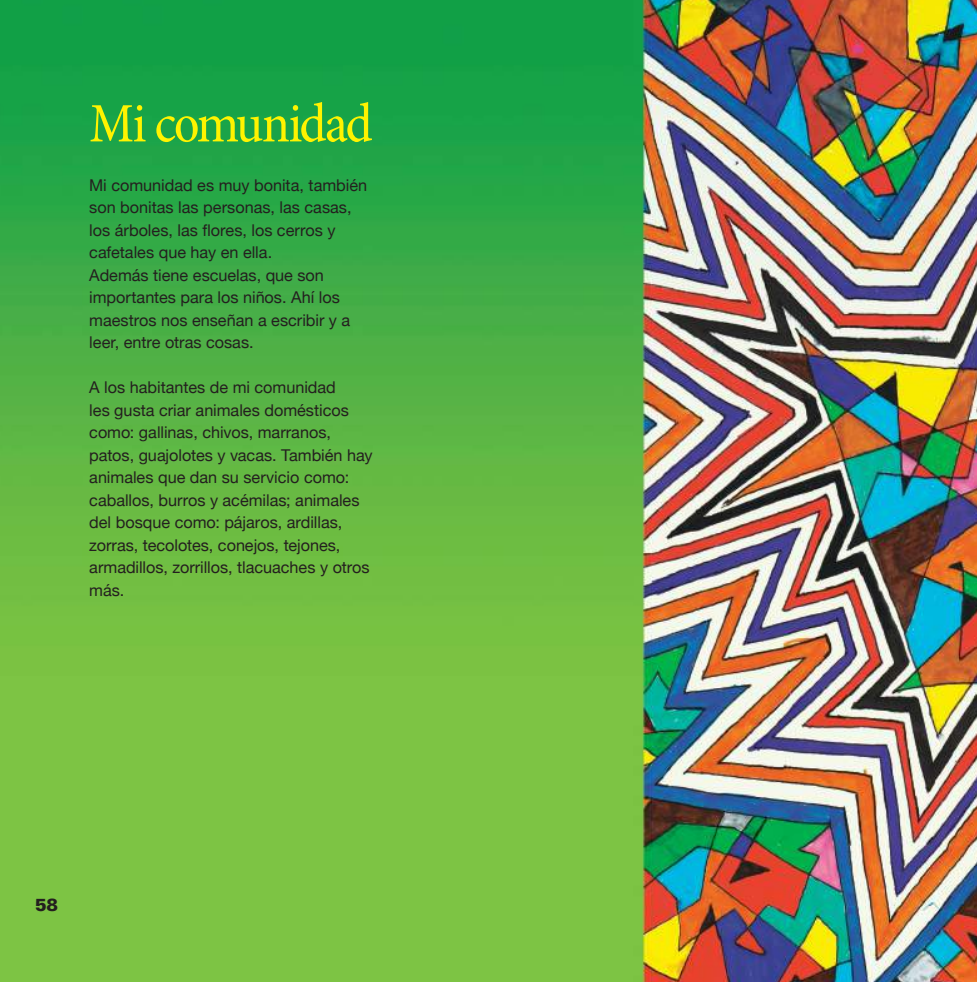
<style>
.page{position:relative;width:977px;height:982px;background:#fff}
.page>*{position:absolute;margin:0;border:0;box-sizing:border-box;transform-origin:0 0}
.t1{font:condensed 56.25px "Minion Pro";letter-spacing:-.04em;color:#fff300}
.t2{font:900 17.5px "Univers LT Std";color:#241f1f}
.t3{font:16.25px/22.5px "Helvetica Neue";color:#241f1f}
</style>
<div class="page">
<img style="left:0;top:0;width:977px;height:982px">
<svg style="left:974px;top:0;width:3px;height:4px"></svg>
<svg style="left:974px;top:977px;width:3px;height:5px"></svg>
<h1 class="t1" style="left:89px;top:90px;width:285px">Mi comunidad</h1>
<p class="t3" style="left:89px;top:173px;width:280px">Mi comunidad es muy bonita, también son bonitas las personas, las casas, los árboles, las flores, los cerros y cafetales que hay en ella.<br>Además tiene escuelas, que son importantes para los niños. Ahí los maestros nos enseñan a escribir y a leer, entre otras cosas.</p>
<p class="t3" style="left:89px;top:376px;width:285px">A los habitantes de mi comunidad<br>les gusta criar animales domésticos como: gallinas, chivos, marranos, patos, guajolotes y vacas. También hay animales que dan su servicio como: caballos, burros y acémilas; animales del bosque como: pájaros, ardillas, zorras, tecolotes, conejos, tejones, armadillos, zorrillos, tlacuaches y otros más.</p>
<p class="t2" style="left:35px;top:893px;width:25px">58</p>
<p class="t2" style="left:35px;top:902px;width:25px">58</p>
</div>
